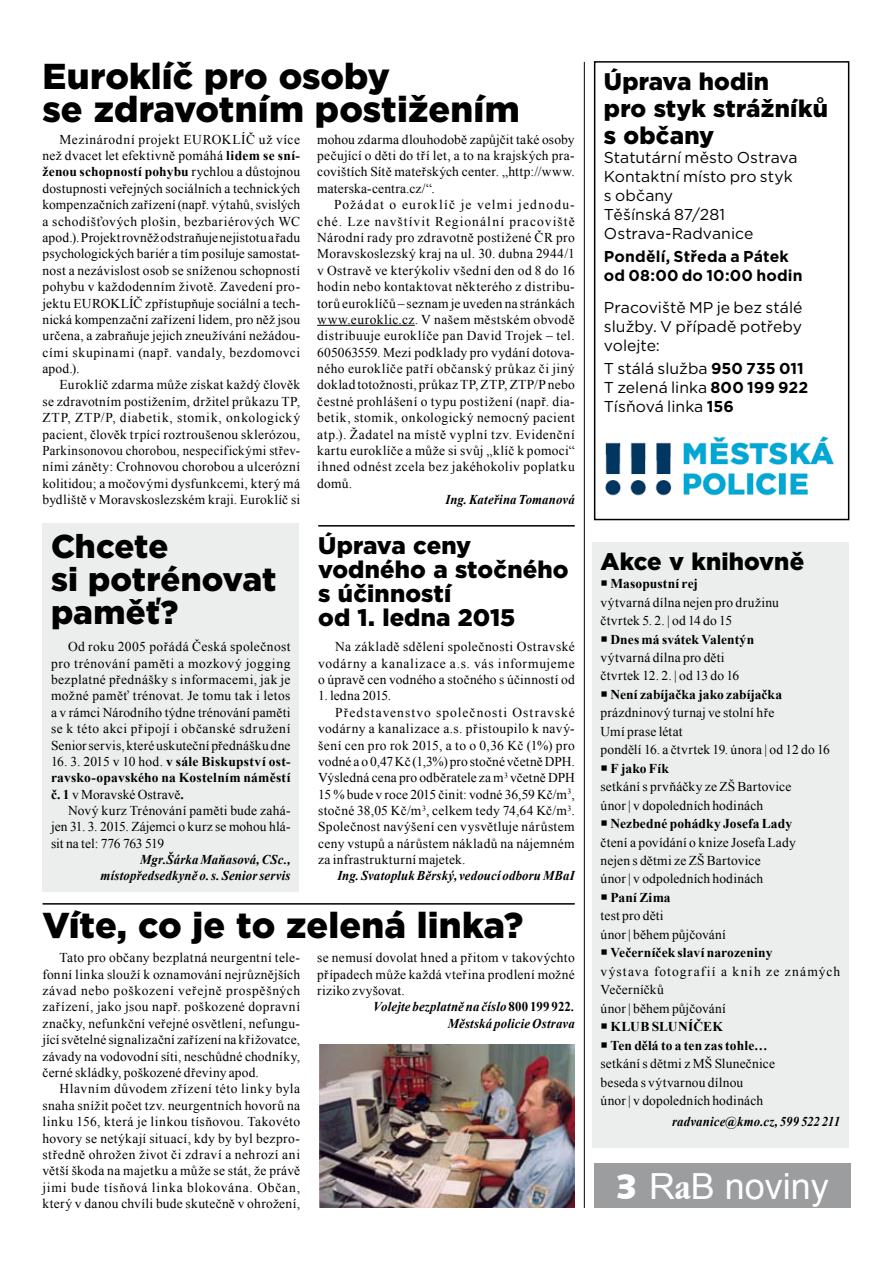
<style>
.page{position:relative;width:893px;height:1263px;background:#fff}
.page>*{position:absolute;margin:0;border:0;box-sizing:border-box;transform-origin:0 0}
.t1{font:900 36px/33px "Gotham";letter-spacing:.005em;color:#000}
.t2{font:36px "Arial";color:#fff}
.t3{font:900 33px/33px "Gotham";color:#000}
.t4{font:900 24px/24px "Gotham";letter-spacing:.005em;color:#000}
.t5{font:15.75px/19px "Gotham";color:#000}
.t6{font:700 15.75px/19px "Gotham";letter-spacing:.01em;color:#000}
.t7{font:13.5px/16.4px "Times New Roman";letter-spacing:.02em;color:#000;text-align:justify}
.t8{font:italic 700 13.5px/16.4px "Times New Roman";letter-spacing:.01em;color:#000;text-align:right;scale:.95 1}
.t9{font:700 13.5px/16.4px "Times New Roman";letter-spacing:.02em;color:#000;text-align:justify}
.t10{font:13.5px/18.5px "Times New Roman";letter-spacing:.06em;color:#000}
.t11{font:13.5px "Times New Roman";letter-spacing:.08em;color:#000}
.t12{font:13.5px "Times New Roman";color:#000}
.s1{font-weight:700}
.s2{font-weight:400}
.s3{font-style:normal}
.s4{font-family:"Humanst 531 Blk BTCE Black"}
.s5{font-family:"Garmd ITC Bk Cn BTCE Bold Condensed"}
</style>
<div class="page">
<img style="left:605px;top:436px;width:229px;height:60px">
<div style="left:594px;top:1163px;width:256px;height:45px;background:#9c9d9f"></div>
<hr style="left:317px;top:325px;width:98px;height:1px;background:#000">
<div style="left:592px;top:542px;width:257px;height:606px;background:#eceded"></div>
<img style="left:320px;top:1044px;width:255px;height:164px">
<div style="left:594px;top:61px;width:255px;height:459px;border:2px solid #000"></div>
<div style="left:43px;top:523px;width:256px;height:368px;background:#eceded"></div>
<hr style="left:584px;top:62px;width:1px;height:1146px;background:#000">
<hr style="left:318px;top:525px;width:257px;height:2px;background:#000">
<hr style="left:43px;top:903px;width:532px;height:2px;background:#000">
<h1 class="t1" style="left:43px;top:59px;width:479px">Euroklíč pro osoby<br>se zdravotním postižením</h1>
<p class="t7" style="left:43px;top:131px;width:259px;text-indent:17px">Mezinárodní projekt EUROKLÍČ už více než dvacet let efektivně pomáhá <span class="s1">lidem se sní&shy;ženou schopností pohybu</span> rychlou a důstojnou dostupnosti veřejných sociálních a technických kompenzačních zařízení (např. výtahů, svislých a schodišťových plošin, bezbariérových WC apod.). Projekt rovněž odstraňuje nejistotu ařadu psychologických bariér a tím posiluje samostat&shy;nost a nezávislost osob se sníženou schopností pohybu v každodenním životě. Zavedení pro&shy;jektu EUROKLÍČ zpřístupňuje sociální a tech&shy;nická kompenzační zařízení lidem, pro něž jsou určena, a zabraňuje jejich zneužívání nežádou&shy;cími skupinami (např. vandaly, bezdomovci apod.).</p>
<p class="t7" style="left:43px;top:376px;width:259px;text-indent:17px">Euroklíč zdarma může získat každý člověk se zdravotním postižením, držitel průkazu TP, ZTP, ZTP/P, diabetik, stomik, onkologický pacient, člověk trpící roztroušenou sklerózou, Parkinsonovou chorobou, nespecifickými střev&shy;ními záněty: Crohnovou chorobou a ulcerózní kolitidou; a močovými dysfunkcemi, který má bydliště v Moravskoslezském kraji. Euroklíč si</p>
<h2 class="t3" style="left:51px;top:529px;width:227px">Chcete<br>si potrénovat paměť?</h2>
<p class="t7" style="left:51px;top:638px;width:241px;text-indent:17px">Od roku 2005 pořádá Česká společnost pro trénování paměti a mozkový jogging bezplatné přednášky s informacemi, jak je možné paměť trénovat. Je tomu tak i letos a v rámci Národního týdne trénování paměti se k této akci připojí i občanské sdružení Senior servis, které uskuteční přednášku dne</p>
<p class="t9" style="left:51px;top:753px;width:241px"><span class="s2">16. 3. 2015 v 10 hod.</span> v sále Biskupství ost&shy;ravsko-opavského na Kostelním náměstí č. 1 <span class="s2">v Moravské Ostravě</span>.</p>
<p class="t7" style="left:51px;top:802px;width:241px;text-indent:17px">Nový kurz Trénování paměti bude zahá&shy;jen 31. 3. 2015. Zájemci o kurz se mohou hlá&shy;sit na tel: 776 763 519</p>
<p class="t8" style="left:101px;top:851px;width:201px">Mgr.Šárka Maňasová, CSc., místopředsedkyně o. s. Seniorservis</p>
<p class="t7" style="left:317px;top:131px;width:259px">mohou zdarma dlouhodobě zapůjčit také osoby pečující o děti do tří let, a to na krajských pra&shy;covištích Sítě mateřských center. „http://www. materska-centra.cz/“.</p>
<p class="t7" style="left:317px;top:196px;width:259px;text-indent:17px">Požádat o euroklíč je velmi jednodu&shy;ché. Lze navštívit Regionální pracoviště Národní rady pro zdravotně postižené ČR pro Moravskoslezský kraj na ul. 30. dubna 2944/1 v Ostravě ve kterýkoliv všední den od 8 do 16 hodin nebo kontaktovat některého z distribu&shy;torů euroklíčů – seznam je uveden na stránkách www.euroklic.cz. V našem městském obvodě distribuuje euroklíče pan David Trojek – tel.<br>605063559. Mezi podklady pro vydání dotova&shy;ného euroklíče patří občanský průkaz či jiný doklad totožnosti, průkaz TP, ZTP, ZTP/P nebo čestné prohlášení o typu postižení (např. dia&shy;betik, stomik, onkologický nemocný pacient atp.). Žadatel na místě vyplní tzv. Evidenční kartu euroklíče a může si svůj „klíč k pomoci“ ihned odnést zcela bez jakéhokoliv poplatku domů.</p>
<p class="t8" style="left:445px;top:491px;width:138px">Ing. Kateřina Tomanová</p>
<h3 class="t4" style="left:318px;top:533px;width:252px">Úprava ceny vodného a stočného s účinností<br>od 1. ledna 2015</h3>
<p class="t7" style="left:318px;top:638px;width:258px;text-indent:17px">Na základě sdělení společnosti Ostravské vodárny a kanalizace a.s. vás informujeme o úpravě cen vodného a stočného s účinností od</p>
<p class="t12" style="left:318px;top:687px;width:75px">1. ledna 2015.</p>
<p class="t11" style="left:335px;top:703px;width:241px">Představenstvo společnosti Ostravské</p>
<p class="t7" style="left:318px;top:720px;width:258px">vodárny a kanalizace a.s. přistoupilo k navý-</p>
<p class="t7" style="left:318px;top:737px;width:258px">šení cen pro rok 2015, a to o 0,36 Kč (1%) pro</p>
<p class="t7" style="left:318px;top:753px;width:258px">vodné a o 0,47 Kč (1,3%) pro stočné včetně DPH.</p>
<p class="t7" style="left:318px;top:769px;width:258px">Výsledná cena pro odběratele za m<sup>3</sup> včetně DPH</p>
<p class="t7" style="left:318px;top:786px;width:258px">15 % bude v roce 2015 činit: vodné 36,59 Kč/m<sup>3</sup>,</p>
<p class="t7" style="left:318px;top:802px;width:258px">stočné 38,05 Kč/m<sup>3</sup>, celkem tedy 74,64 Kč/m<sup>3</sup>.</p>
<p class="t7" style="left:318px;top:818px;width:258px">Společnost navýšení cen vysvětluje nárůstem</p>
<p class="t7" style="left:318px;top:835px;width:258px">ceny vstupů a nárůstem nákladů na nájemném</p>
<p class="t7" style="left:318px;top:851px;width:149px">za infrastrukturní majetek.</p>
<p class="t8" style="left:337px;top:867px;width:251px">Ing. Svatopluk Běrský, vedoucí odboru MBaI</p>
<h1 class="t1" style="left:42px;top:908px;width:482px">Víte, co je to zelená linka?</h1>
<p class="t7" style="left:43px;top:949px;width:259px;text-indent:17px">Tato pro občany bezplatná neurgentní tele&shy;fonní linka slouží k oznamování nejrůznějších závad nebo poškození veřejně prospěšných zařízení, jako jsou např. poškozené dopravní značky, nefunkční veřejné osvětlení, nefungu&shy;jící světelné signalizační zařízení na křižovatce, závady na vodovodní síti, neschůdné chodníky, černé skládky, poškozené dřeviny apod.</p>
<p class="t7" style="left:43px;top:1080px;width:259px;text-indent:17px">Hlavním důvodem zřízení této linky byla snaha snížit počet tzv. neurgentních hovorů na linku 156, která je linkou tísňovou. Takovéto hovory se netýkají situací, kdy by byl bezpro&shy;středně ohrožen život či zdraví a nehrozí ani větší škoda na majetku a může se stát, že právě jimi bude tísňová linka blokována. Občan, který v danou chvíli bude skutečně v ohrožení,</p>
<p class="t7" style="left:317px;top:949px;width:259px">se nemusí dovolat hned a přitom v takovýchto</p>
<p class="t7" style="left:317px;top:966px;width:259px">případech může každá vteřina prodlení možné</p>
<p class="t7" style="left:317px;top:982px;width:89px">riziko zvyšovat.</p>
<p class="t8" style="left:373px;top:998px;width:214px">Volejte bezplatně na číslo <span class="s3">800 199 922</span>.</p>
<p class="t8" style="left:448px;top:1015px;width:135px">Městská policie Ostrava</p>
<h3 class="t4" style="left:604px;top:68px;width:226px;line-height:27px">Úprava hodin<br>pro styk strážníků s občany</h3>
<p class="t5" style="left:604px;top:148px;width:195px">Statutární město Ostrava<br>Kontaktní místo pro styk s občany<br>Těšínská 87/281<br>Ostrava-Radvanice</p>
<p class="t6" style="left:604px;top:247px;width:200px">Pondělí, Středa a Pátek od 08:00 do 10:00 hodin</p>
<p class="t5" style="left:604px;top:298px;width:200px;text-align:justify">Pracoviště MP je bez stálé služby. V případě potřeby volejte:</p>
<p class="t5" style="left:604px;top:359px;width:206px">T stálá služba <span class="s1">950 735 011<br></span>T zelená linka <span class="s1">800 199 922<br></span>Tísňová linka <span class="s1">156</span></p>
<h3 class="t4" style="left:601px;top:549px;width:205px">Akce v knihovně</h3>
<p class="t7" style="left:601px;top:574px;width:180px;line-height:18.5px;text-align:left">○ <span class="s1">Masopustní rej<br></span>výtvarná dílna nejen pro družinu čtvrtek 5. 2. | od 14 do 15</p>
<p class="t7" style="left:601px;top:630px;width:155px;line-height:18.5px;text-align:left">○ <span class="s1">Dnes má svátek Valentýn </span>výtvarná dílna pro děti čtvrtek 12. 2. | od 13 do 16</p>
<p class="t7" style="left:601px;top:685px;width:231px;line-height:18.5px;text-align:left">○ <span class="s1">Není zabíjačka jako zabíjačka </span>prázdninový turnaj ve stolní hře<br>Umí prase létat<br>pondělí 16. a čtvrtek 19. února | od 12 do 16</p>
<p class="t7" style="left:601px;top:759px;width:192px;line-height:18.5px;text-align:left">○ <span class="s1">F jako Fík<br></span>setkání s prvňáčky ze ZŠ Bartovice únor | v dopoledních hodinách</p>
<p class="t7" style="left:601px;top:814px;width:197px;line-height:18.5px;text-align:left">○ <span class="s1">Nezbedné pohádky Josefa Lady </span>čtení a povídání o knize Josefa Lady nejen s dětmi ze ZŠ Bartovice<br>únor | v odpoledních hodinách</p>
<p class="t7" style="left:601px;top:888px;width:127px;line-height:18.5px;text-align:left">○ <span class="s1">Paní Zima<br></span>test pro děti<br>únor | během půjčování</p>
<p class="t10" style="left:601px;top:943px;width:241px">○ <span class="s1">Večerníček slaví narozeniny<br></span>výstava fotografií a knih ze známých<br>Večerníčků<br>únor | během půjčování</p>
<p class="t9" style="left:601px;top:1018px;width:124px">○ KLUB SLUNÍČEK</p>
<p class="t7" style="left:601px;top:1036px;width:176px;line-height:18.5px;text-align:left">○ <span class="s1">Ten dělá to a ten zas tohle… </span>setkání s dětmi z MŠ Slunečnice beseda s výtvarnou dílnou<br>únor | v dopoledních hodinách</p>
<p class="t8" style="left:672px;top:1113px;width:178px">radvanice@kmo.cz, 599 522 211</p>
<h1 class="t2" style="left:615px;top:1163px;width:215px"><span class="s4">3</span> R<span class="s5">a</span>B noviny</h1>
</div>
